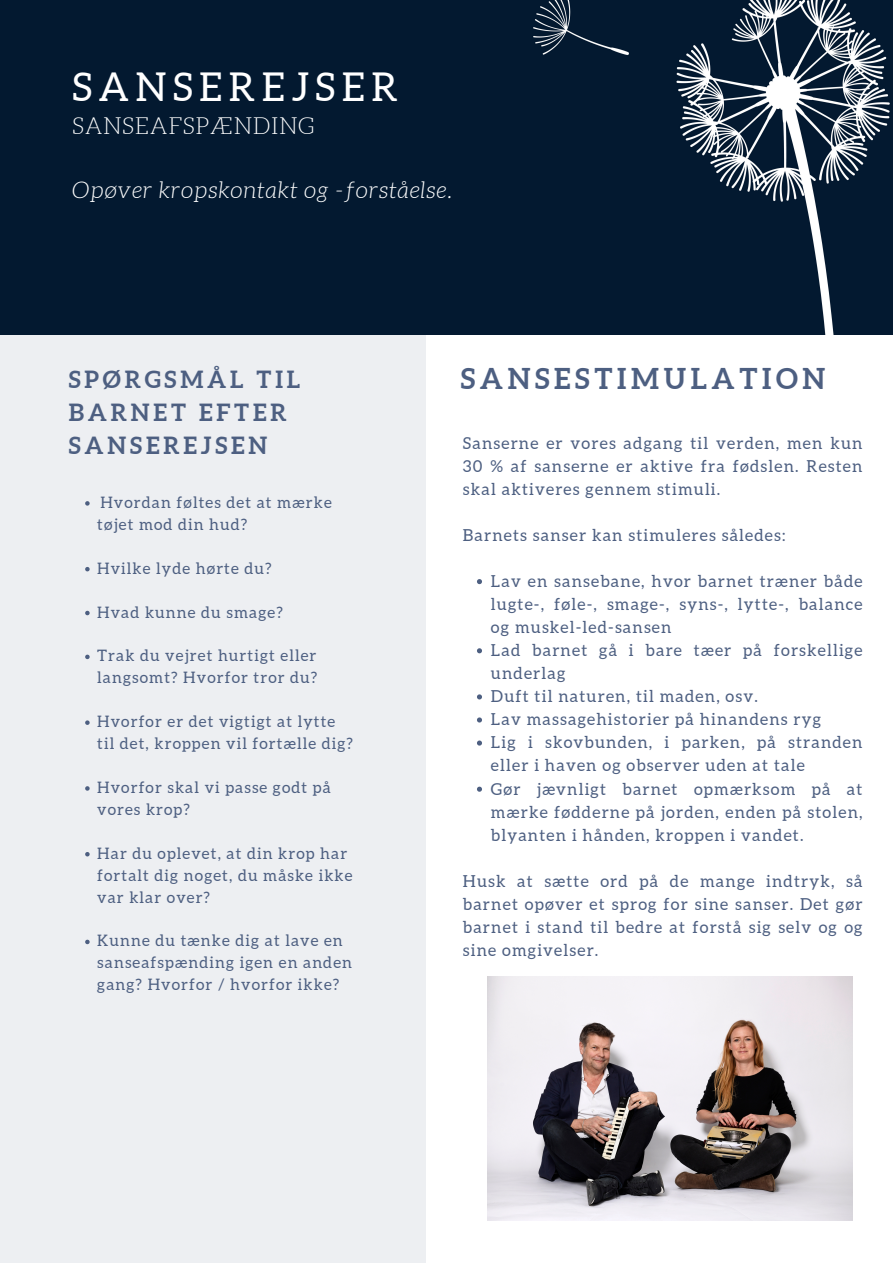
<style>
.page{position:relative;width:893px;height:1263px;background:#fff}
.page>*{position:absolute;margin:0;border:0;box-sizing:border-box;transform-origin:0 0}
.t1{font:39.67px "Aleo";letter-spacing:.16em;color:#fff}
.t2{font:700 28.72px "Aleo";letter-spacing:.16em;color:#4d5f81}
.t3{font:700 23.7px/33.1px "Aleo";letter-spacing:.16em;color:#4d5f81}
.t4{font:italic 300 23.17px "Aleo";letter-spacing:.03em;color:#fff}
.t5{font:300 23.17px "Aleo";letter-spacing:.03em;color:#fff}
.t6{font:16.5px/23.1px "Aleo";letter-spacing:.07em;color:#4d5f81;text-align:justify}
.t7{font:15.83px/21.9px "Aleo";letter-spacing:.07em;color:#4d5f81}
</style>
<div class="page">
<div style="left:0;top:184px;width:425px;height:1079px;background:#edeff2"></div>
<div style="left:0;top:0;width:893px;height:335px;background:#031930"></div>
<img style="left:487px;top:977px;width:366px;height:243px">
<svg style="left:85px;top:501px;width:5px;height:5px"></svg>
<svg style="left:85px;top:567px;width:5px;height:4px"></svg>
<svg style="left:85px;top:611px;width:5px;height:4px"></svg>
<svg style="left:85px;top:655px;width:5px;height:4px"></svg>
<svg style="left:85px;top:720px;width:5px;height:5px"></svg>
<svg style="left:85px;top:786px;width:5px;height:5px"></svg>
<svg style="left:85px;top:852px;width:5px;height:4px"></svg>
<svg style="left:85px;top:940px;width:5px;height:4px"></svg>
<svg style="left:477px;top:579px;width:5px;height:5px"></svg>
<svg style="left:477px;top:648px;width:5px;height:5px"></svg>
<svg style="left:477px;top:694px;width:5px;height:5px"></svg>
<svg style="left:477px;top:717px;width:5px;height:5px"></svg>
<svg style="left:477px;top:740px;width:5px;height:5px"></svg>
<svg style="left:477px;top:787px;width:5px;height:5px"></svg>
<p class="t1" style="left:72px;top:64px;width:327px">SANSEREJSER</p>
<p class="t5" style="left:72px;top:113px;width:243px">SANSEAFSPÆNDING</p>
<p class="t4" style="left:72px;top:177px;width:382px">Opøver kropskontakt og -forståelse.</p>
<p class="t3" style="left:69px;top:363px;width:233px">SPØRGSMÅL TIL<br>BARNET EFTER<br>SANSEREJSEN</p>
<p class="t7" style="left:97px;top:491px;width:236px">Hvordan føltes det at mærke tøjet mod din hud?</p>
<p class="t7" style="left:97px;top:557px;width:176px">Hvilke lyde hørte du?</p>
<p class="t7" style="left:97px;top:601px;width:187px">Hvad kunne du smage?</p>
<p class="t7" style="left:97px;top:645px;width:222px">Trak du vejret hurtigt eller langsomt? Hvorfor tror du?</p>
<p class="t7" style="left:97px;top:710px;width:257px">Hvorfor er det vigtigt at lytte til det, kroppen vil fortælle dig?</p>
<p class="t7" style="left:97px;top:776px;width:235px">Hvorfor skal vi passe godt på vores krop?</p>
<p class="t7" style="left:97px;top:842px;width:257px">Har du oplevet, at din krop har fortalt dig noget, du måske ikke var klar over?</p>
<p class="t7" style="left:97px;top:930px;width:256px">Kunne du tænke dig at lave en sanseafspænding igen en anden gang? Hvorfor / hvorfor ikke?</p>
<p class="t2" style="left:461px;top:362px;width:366px">SANSESTIMULATION</p>
<p class="t6" style="left:463px;top:431px;width:401px">Sanserne er vores adgang til verden, men kun 30 % af sanserne er aktive fra fødslen. Resten skal aktiveres gennem stimuli.</p>
<p class="t6" style="left:463px;top:523px;width:324px">Barnets sanser kan stimuleres således:</p>
<p class="t6" style="left:491px;top:569px;width:373px">Lav en sansebane, hvor barnet træner både lugte-, føle-, smage-, syns-, lytte-, balance og muskel-led-sansen</p>
<p class="t6" style="left:491px;top:639px;width:373px">Lad barnet gå i bare tæer på forskellige underlag</p>
<p class="t6" style="left:491px;top:685px;width:268px">Duft til naturen, til maden, osv.</p>
<p class="t6" style="left:491px;top:708px;width:332px">Lav massagehistorier på hinandens ryg</p>
<p class="t6" style="left:491px;top:731px;width:373px">Lig i skovbunden, i parken, på stranden eller i haven og observer uden at tale</p>
<p class="t6" style="left:491px;top:777px;width:373px">Gør jævnligt barnet opmærksom på at mærke fødderne på jorden, enden på stolen, blyanten i hånden, kroppen i vandet.</p>
<p class="t6" style="left:463px;top:869px;width:401px">Husk at sætte ord på de mange indtryk, så barnet opøver et sprog for sine sanser. Det gør barnet i stand til bedre at forstå sig selv og og sine omgivelser.</p>
</div>
